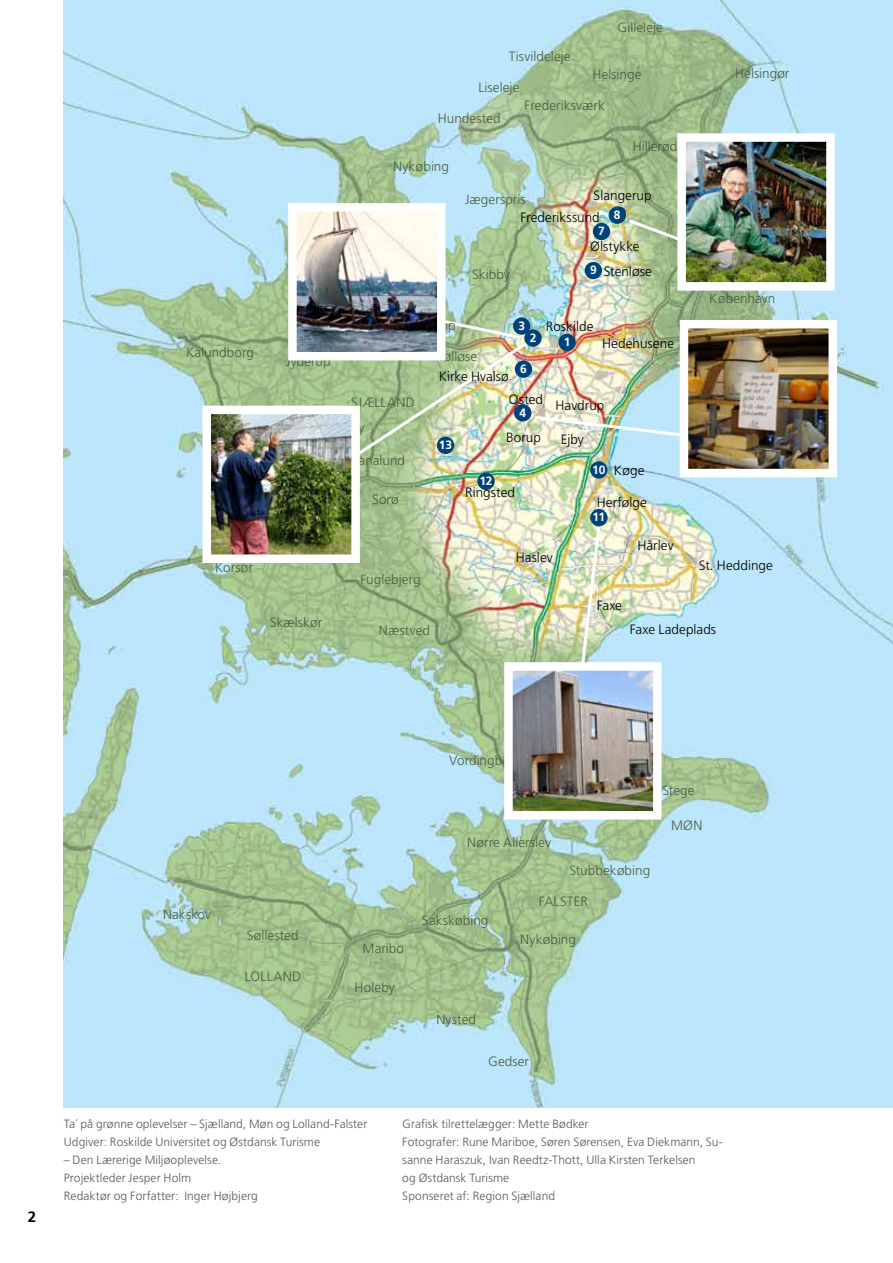
<style>
.page{position:relative;width:893px;height:1263px;background:#fff}
.page>*{position:absolute;margin:0;border:0;box-sizing:border-box;transform-origin:0 0}
.t1{font:700 15px "Frutiger LT Std";color:#000}
.t2{font:300 13.5px "Frutiger LT Std";letter-spacing:.005em;color:#4a5d41}
.t3{font:300 13.5px/25.5px "Frutiger LT Std";letter-spacing:.005em;color:#000}
.t4{font:300 12px/18px "Frutiger LT Std";letter-spacing:.005em;color:#58595b}
.t5{font:700 12px "Frutiger LT Std";letter-spacing:-.02em;color:#fff}
</style>
<div class="page">
<img style="left:64px;top:0;width:829px;height:1107px">
<svg style="left:626px;top:217px;width:51px;height:26px"></svg>
<img style="left:352px;top:317px;width:334px;height:142px">
<img style="left:580px;top:524px;width:22px;height:138px">
<div style="left:524px;top:329px;width:18px;height:18px;background:#00427a;border-radius:50%"></div>
<div style="left:515px;top:360px;width:17px;height:18px;background:#00427a;border-radius:50%"></div>
<div style="left:514px;top:404px;width:17px;height:17px;background:#00427a;border-radius:50%"></div>
<div style="left:437px;top:437px;width:17px;height:17px;background:#00427a;border-radius:50%"></div>
<div style="left:477px;top:473px;width:18px;height:17px;background:#00427a;border-radius:50%"></div>
<div style="left:558px;top:334px;width:18px;height:17px;background:#00427a;border-radius:50%"></div>
<div style="left:590px;top:461px;width:18px;height:18px;background:#00427a;border-radius:50%"></div>
<div style="left:590px;top:509px;width:18px;height:17px;background:#00427a;border-radius:50%"></div>
<div style="left:585px;top:262px;width:17px;height:17px;background:#00427a;border-radius:50%"></div>
<div style="left:593px;top:223px;width:17px;height:17px;background:#00427a;border-radius:50%"></div>
<div style="left:609px;top:206px;width:17px;height:18px;background:#00427a;border-radius:50%"></div>
<div style="left:513px;top:317px;width:17px;height:18px;background:#00427a;border-radius:50%"></div>
<img style="left:298px;top:213px;width:138px;height:137px">
<div style="left:288px;top:203px;width:158px;height:157px;border:9px solid #fff"></div>
<img style="left:213px;top:416px;width:137px;height:137px">
<div style="left:203px;top:406px;width:157px;height:157px;border:9px solid #fff"></div>
<img style="left:514px;top:672px;width:138px;height:137px">
<div style="left:504px;top:662px;width:158px;height:157px;border:9px solid #fff"></div>
<img style="left:690px;top:330px;width:137px;height:137px">
<div style="left:680px;top:320px;width:157px;height:157px;border:9px solid #fff"></div>
<img style="left:687px;top:143px;width:138px;height:138px">
<div style="left:677px;top:133px;width:158px;height:158px;border:9px solid #fff"></div>
<p class="t2" style="left:186px;top:345px;width:69px">Kalundborg</p>
<p class="t2" style="left:215px;top:560px;width:39px">Korsør</p>
<p class="t2" style="left:286px;top:354px;width:46px">Jyderup</p>
<p class="t2" style="left:270px;top:615px;width:54px">Skælskør</p>
<p class="t2" style="left:618px;top:20px;width:47px">Gilleleje</p>
<p class="t2" style="left:509px;top:48px;width:63px">Tisvildeleje</p>
<p class="t2" style="left:478px;top:80px;width:43px">Liseleje</p>
<p class="t2" style="left:438px;top:111px;width:64px">Hundested</p>
<p class="t2" style="left:592px;top:66px;width:51px">Helsinge</p>
<p class="t2" style="left:524px;top:98px;width:82px">Frederiksværk</p>
<p class="t2" style="left:393px;top:159px;width:57px">Nykøbing</p>
<p class="t2" style="left:633px;top:138px;width:46px">Hillerød</p>
<p class="t3" style="left:594px;top:183px;width:60px">Slangerup</p>
<p class="t3" style="left:604px;top:233px;width:50px;text-indent:-14px">Ølstykke<br>Stenløse</p>
<p class="t2" style="left:465px;top:192px;width:62px">Jægerspris</p>
<p class="t5" style="left:614px;top:208px;width:8px">8</p>
<p class="t3" style="left:520px;top:205px;width:81px">Frederikssund</p>
<p class="t5" style="left:598px;top:224px;width:8px">7</p>
<p class="t5" style="left:590px;top:263px;width:8px">9</p>
<p class="t2" style="left:472px;top:267px;width:39px">Skibby</p>
<p class="t5" style="left:518px;top:318px;width:8px">3</p>
<p class="t5" style="left:530px;top:330px;width:8px">2</p>
<p class="t3" style="left:546px;top:313px;width:49px">Roskilde</p>
<p class="t5" style="left:564px;top:335px;width:8px">1</p>
<p class="t3" style="left:602px;top:331px;width:73px">Hedehusene</p>
<p class="t2" style="left:351px;top:395px;width:65px">SJÆLLAND</p>
<p class="t2" style="left:347px;top:452px;width:60px">Dianalund</p>
<p class="t2" style="left:372px;top:492px;width:28px">Sorø</p>
<p class="t2" style="left:360px;top:572px;width:62px">Fuglebjerg</p>
<p class="t2" style="left:438px;top:348px;width:41px">Tølløse</p>
<p class="t5" style="left:520px;top:362px;width:8px">6</p>
<p class="t5" style="left:519px;top:405px;width:8px">4</p>
<p class="t3" style="left:439px;top:364px;width:72px">Kirke Hvalsø</p>
<p class="t3" style="left:509px;top:387px;width:36px">Osted</p>
<p class="t3" style="left:556px;top:393px;width:50px">Havdrup</p>
<p class="t5" style="left:439px;top:438px;width:15px">13</p>
<p class="t5" style="left:582px;top:422px;width:8px">4</p>
<p class="t3" style="left:506px;top:425px;width:36px">Borup</p>
<p class="t3" style="left:561px;top:426px;width:25px">Ejby</p>
<p class="t5" style="left:479px;top:474px;width:15px">12</p>
<p class="t3" style="left:465px;top:480px;width:51px">Ringsted</p>
<p class="t3" style="left:516px;top:544px;width:38px">Haslev</p>
<p class="t3" style="left:614px;top:457px;width:32px">Køge</p>
<p class="t3" style="left:597px;top:490px;width:52px">Herfølge</p>
<p class="t3" style="left:637px;top:532px;width:38px">Hårlev</p>
<p class="t5" style="left:592px;top:462px;width:15px">10</p>
<p class="t5" style="left:592px;top:510px;width:14px">11</p>
<p class="t3" style="left:597px;top:592px;width:27px">Faxe</p>
<p class="t2" style="left:735px;top:66px;width:56px">Helsingør</p>
<p class="t2" style="left:709px;top:291px;width:68px">København</p>
<p class="t3" style="left:699px;top:553px;width:75px">St. Heddinge</p>
<p class="t2" style="left:379px;top:623px;width:53px">Næstved</p>
<p class="t3" style="left:630px;top:617px;width:88px">Faxe Ladeplads</p>
<p class="t1" style="left:28px;top:1208px;width:10px">2</p>
<p class="t2" style="left:163px;top:907px;width:50px">Nakskov</p>
<p class="t2" style="left:247px;top:927px;width:53px">Søllested</p>
<p class="t2" style="left:245px;top:968px;width:58px">LOLLAND</p>
<p class="t2" style="left:363px;top:941px;width:43px">Maribo</p>
<p class="t2" style="left:355px;top:980px;width:42px">Holeby</p>
<p class="t2" style="left:449px;top:753px;width:74px">Vordingborg</p>
<p class="t2" style="left:467px;top:835px;width:85px">Nørre Allerslev</p>
<p class="t2" style="left:569px;top:862px;width:82px">Stubbekøbing</p>
<p class="t2" style="left:422px;top:912px;width:68px">Sakskøbing</p>
<p class="t2" style="left:539px;top:893px;width:51px">FALSTER</p>
<p class="t2" style="left:520px;top:932px;width:57px">Nykøbing</p>
<p class="t2" style="left:662px;top:783px;width:34px">Stege</p>
<p class="t2" style="left:671px;top:817px;width:33px">MØN</p>
<p class="t2" style="left:436px;top:1012px;width:41px">Nysted</p>
<p class="t2" style="left:488px;top:1054px;width:42px">Gedser</p>
<p class="t4" style="left:64px;top:1115px;width:305px">Ta´ på grønne oplevelser – Sjælland, Møn og Lolland-Falster<br>Udgiver: Roskilde Universitet og Østdansk Turisme</p>
<p class="t4" style="left:64px;top:1151px;width:196px">– Den Lærerige Miljøoplevelse.<br>Projektleder Jesper Holm<br>Redaktør og Forfatter: Inger Højbjerg</p>
<p class="t4" style="left:402px;top:1115px;width:322px">Grafisk tilrettelægger: Mette Bødker<br>Fotografer: Rune Mariboe, Søren Sørensen, Eva Diekmann, Su&shy;sanne Haraszuk, Ivan Reedtz-Thott, Ulla Kirsten Terkelsen<br>og Østdansk Turisme<br>Sponseret af: Region Sjælland</p>
</div>
